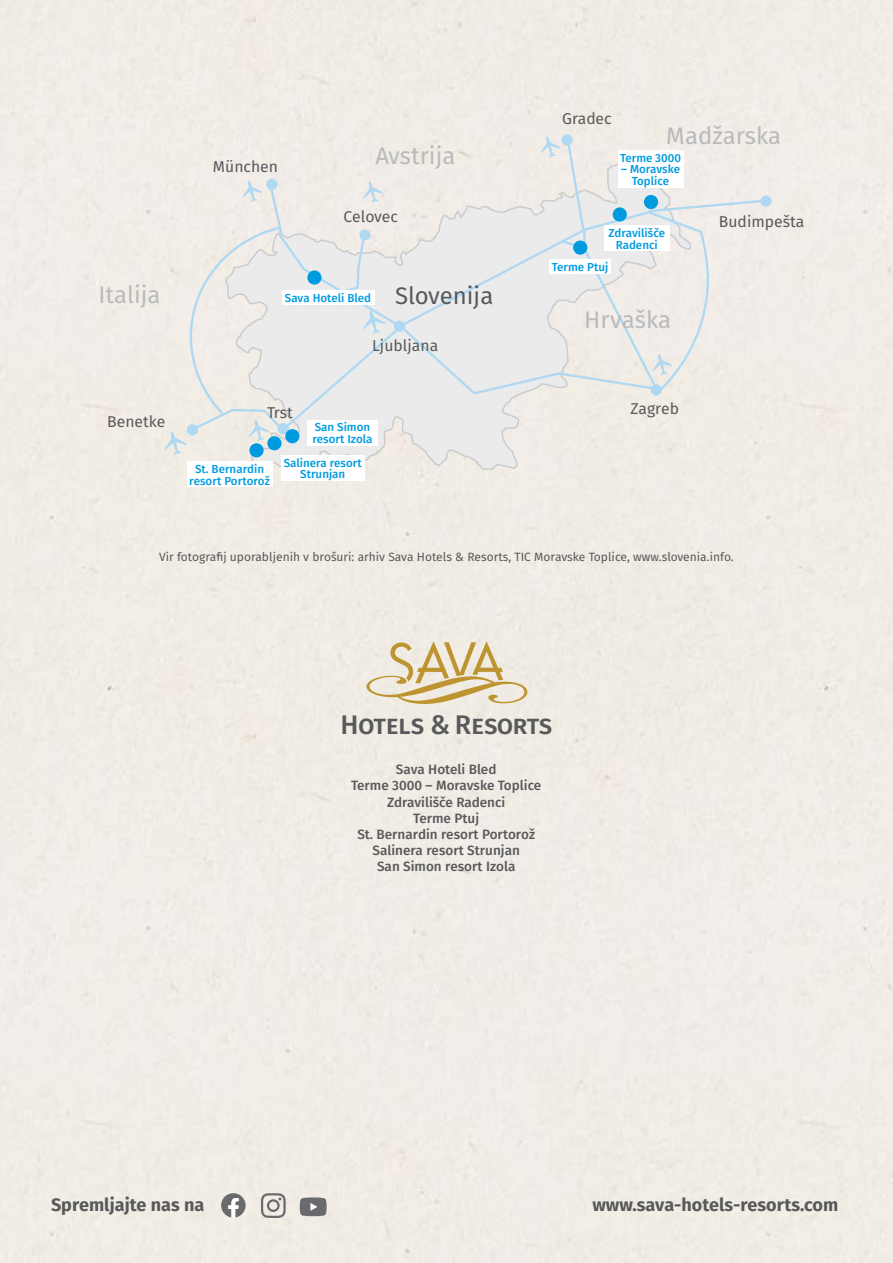
<style>
.page{position:relative;width:893px;height:1263px;background:#fff}
.page>*{position:absolute;margin:0;border:0;box-sizing:border-box;transform-origin:0 0}
.t1{font:500 26.85px "Fira Sans";letter-spacing:-.02em;color:#58595b}
.t2{font:23.85px "Fira Sans";color:#b8babc}
.t3{font:23.85px "Fira Sans";color:#58595b}
.t4{font:700 18px "Fira Sans";color:#58595b}
.t5{font:15.75px "Fira Sans";color:#58595b}
.t6{font:500 13.5px/16.2px "Fira Sans";color:#58595b;text-align:center}
.t7{font:12px "Fira Sans";color:#58595b}
.t8{font:500 11.55px/11.6px "Fira Sans";color:#009bdf;text-align:center}
</style>
<div class="page">
<svg style="left:221px;top:1193px;width:25px;height:25px"></svg>
<svg style="left:261px;top:1193px;width:25px;height:25px"></svg>
<svg style="left:300px;top:1197px;width:27px;height:19px"></svg>
<div style="left:225px;top:154px;width:467px;height:319px;background:#f1ece7"></div>
<div style="left:277px;top:423px;width:12px;height:11px;background:#afd8f3;border-radius:50%"></div>
<svg style="left:364px;top:181px;width:19px;height:22px"></svg>
<svg style="left:284px;top:226px;width:374px;height:207px;background:#e9eae9"></svg>
<div style="left:359px;top:229px;width:12px;height:12px;background:#afd8f3;border-radius:50%"></div>
<div style="left:562px;top:134px;width:11px;height:12px;background:#afd8f3;border-radius:50%"></div>
<div style="left:651px;top:384px;width:11px;height:11px;background:#afd8f3;border-radius:50%"></div>
<svg style="left:340px;top:237px;width:26px;height:53px"></svg>
<div style="left:307px;top:270px;width:15px;height:15px;background:#009bdf;border-radius:50%"></div>
<div style="left:249px;top:443px;width:15px;height:14px;background:#009bdf;border-radius:50%"></div>
<div style="left:285px;top:429px;width:14px;height:14px;background:#009bdf;border-radius:50%"></div>
<svg style="left:541px;top:136px;width:227px;height:256px;background:#ebeae8"></svg>
<div style="left:760px;top:195px;width:12px;height:12px;background:#afd8f3;border-radius:50%"></div>
<svg style="left:165px;top:180px;width:119px;height:275px;background:#eaeae6"></svg>
<svg style="left:364px;top:310px;width:21px;height:24px"></svg>
<div style="left:613px;top:207px;width:14px;height:15px;background:#009bdf;border-radius:50%"></div>
<div style="left:282px;top:290px;width:93px;height:15px;background:#fff"></div>
<div style="left:618px;top:150px;width:66px;height:38px;background:#fff"></div>
<div style="left:604px;top:225px;width:66px;height:26px;background:#fff"></div>
<div style="left:549px;top:259px;width:62px;height:14px;background:#fff"></div>
<div style="left:187px;top:461px;width:85px;height:26px;background:#fff"></div>
<div style="left:281px;top:455px;width:83px;height:26px;background:#fff"></div>
<div style="left:307px;top:420px;width:71px;height:26px;background:#fff"></div>
<svg style="left:366px;top:641px;width:161px;height:63px;background:#e2d5b5"></svg>
<h3 class="t5" style="left:213px;top:156px;width:67px">München</h3>
<h2 class="t2" style="left:375px;top:139px;width:82px">Avstrija</h2>
<h3 class="t5" style="left:344px;top:205px;width:56px">Celovec</h3>
<h2 class="t2" style="left:98px;top:278px;width:64px">Italija</h2>
<h2 class="t3" style="left:395px;top:279px;width:100px">Slovenija</h2>
<h3 class="t5" style="left:372px;top:334px;width:68px">Ljubljana</h3>
<p class="t8" style="left:285px;top:293px;width:88px">Sava Hoteli Bled</p>
<h3 class="t5" style="left:107px;top:411px;width:60px">Benetke</h3>
<h3 class="t5" style="left:267px;top:402px;width:27px">Trst</h3>
<p class="t8" style="left:312px;top:422px;width:62px;text-align:left">San Simon resort Izola</p>
<p class="t8" style="left:189px;top:464px;width:82px">St. Bernardin resort Portorož</p>
<p class="t8" style="left:284px;top:458px;width:80px">Salinera resort<br>Strunjan</p>
<h3 class="t5" style="left:562px;top:108px;width:51px">Gradec</h3>
<h2 class="t2" style="left:666px;top:119px;width:117px">Madžarska</h2>
<p class="t8" style="left:620px;top:153px;width:62px">Terme 3000</p>
<p class="t8" style="left:621px;top:164px;width:61px">– Moravske<br>Toplice</p>
<p class="t8" style="left:609px;top:228px;width:58px">Zdravilišče<br>Radenci</p>
<p class="t8" style="left:552px;top:262px;width:58px">Terme Ptuj</p>
<h2 class="t2" style="left:584px;top:303px;width:88px">Hrvaška</h2>
<h3 class="t5" style="left:630px;top:398px;width:50px">Zagreb</h3>
<h3 class="t5" style="left:719px;top:211px;width:87px">Budimpešta</h3>
<p class="t7" style="left:159px;top:549px;width:576px">Vir fotografij uporabljenih v brošuri: arhiv Sava Hotels &amp; Resorts, TIC Moravske Toplice, www.slovenia.info.</p>
<h1 class="t1" style="left:340px;top:706px;width:213px">HOTELS &amp; RESORTS</h1>
<p class="t6" style="left:351px;top:762px;width:192px">Sava Hoteli Bled<br>Terme 3000 – Moravske Toplice<br>Zdravilišče Radenci<br>Terme Ptuj<br>St. Bernardin resort Portorož<br>Salinera resort Strunjan<br>San Simon resort Izola</p>
<h3 class="t4" style="left:51px;top:1192px;width:155px">Spremljajte nas na</h3>
<h3 class="t4" style="left:592px;top:1192px;width:247px">www.sava-hotels-resorts.com</h3>
</div>
